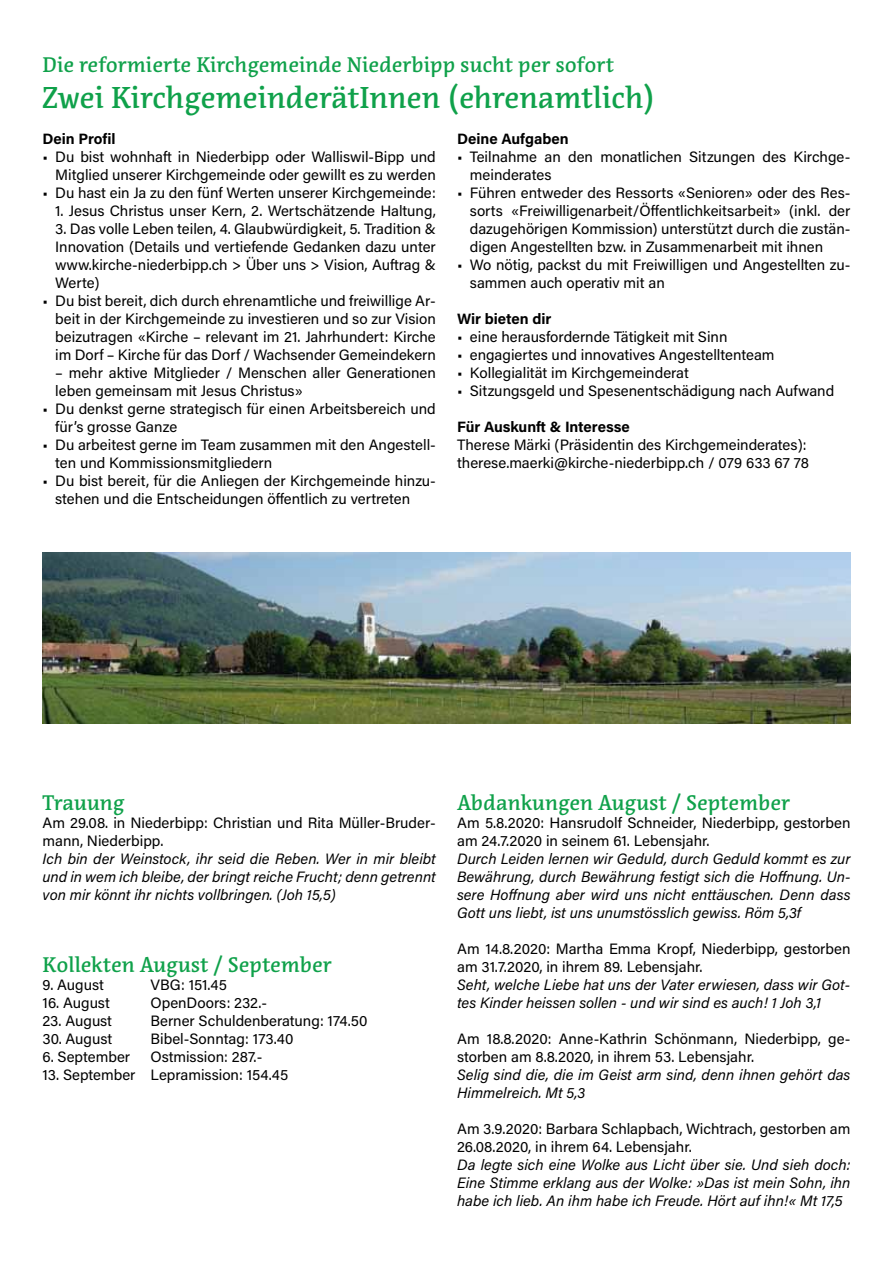
<style>
.page{position:relative;width:893px;height:1263px;background:#fff}
.page>*{position:absolute;margin:0;border:0;box-sizing:border-box;transform-origin:0 0}
.t1{font:500 30px "Acuta";color:#0fa14a}
.t2{font:500 21px "Acuta";color:#0fa14a}
.t3{font:15px/18px "Acumin Pro";color:#000}
.t4{font:italic 15px/18px "Acumin Pro";color:#000;text-align:justify}
.t5{font:700 15px "Acumin Pro";color:#000}
</style>
<div class="page">
<img style="left:43px;top:553px;width:807px;height:171px">
<h2 class="t2" style="left:43px;top:52px;width:573px">Die reformierte Kirchgemeinde Niederbipp sucht per sofort</h2>
<h1 class="t1" style="left:43px;top:80px;width:614px">Zwei KirchgemeinderätInnen (ehrenamtlich)</h1>
<p class="t5" style="left:457px;top:128px;width:113px">Deine Aufgaben</p>
<p class="t3" style="left:470px;top:147px;width:382px;text-indent:-13px">• Teilnahme an den monatlichen Sitzungen des Kirchge&shy;meinderates</p>
<p class="t3" style="left:470px;top:183px;width:382px;text-align:justify;text-indent:-13px">• Führen entweder des Ressorts «Senioren» oder des Res&shy;sorts «Freiwilligenarbeit/Öffentlichkeitsarbeit» (inkl. der dazugehörigen Kommission) unterstützt durch die zustän&shy;digen Angestellten bzw. in Zusammenarbeit mit ihnen</p>
<p class="t3" style="left:470px;top:255px;width:382px;text-indent:-13px">• Wo nötig, packst du mit Freiwilligen und Angestellten zu&shy;sammen auch operativ mit an</p>
<p class="t5" style="left:457px;top:308px;width:96px">Wir bieten dir</p>
<p class="t3" style="left:457px;top:327px;width:272px">• eine herausfordernde Tätigkeit mit Sinn</p>
<p class="t3" style="left:457px;top:345px;width:319px">• engagiertes und innovatives Angestelltenteam</p>
<p class="t3" style="left:457px;top:363px;width:233px">• Kollegialität im Kirchgemeinderat</p>
<p class="t3" style="left:457px;top:381px;width:379px">• Sitzungsgeld und Spesenentschädigung nach Aufwand</p>
<p class="t5" style="left:457px;top:416px;width:174px">Für Auskunft &amp; Interesse</p>
<p class="t3" style="left:457px;top:435px;width:354px">Therese Märki (Präsidentin des Kirchgemeinderates): therese.maerki@kirche-niederbipp.ch / 079 633 67 78</p>
<p class="t5" style="left:43px;top:128px;width:75px">Dein Profil</p>
<p class="t3" style="left:43px;top:147px;width:395px;text-align:right">• Du bist wohnhaft in Niederbipp oder Walliswil-Bipp und<br>Mitglied unserer Kirchgemeinde oder gewillt es zu werden</p>
<p class="t3" style="left:43px;top:183px;width:395px">• Du hast ein Ja zu den fünf Werten unserer Kirchgemeinde:</p>
<p class="t3" style="left:55px;top:201px;width:382px">1. Jesus Christus unser Kern, 2. Wertschätzende Haltung,</p>
<p class="t3" style="left:55px;top:219px;width:382px;text-align:justify">3. Das volle Leben teilen, 4. Glaubwürdigkeit, 5. Tradition &amp; Innovation (Details und vertiefende Gedanken dazu unter www.kirche-niederbipp.ch &gt; Über uns &gt; Vision, Auftrag &amp; Werte)</p>
<p class="t3" style="left:55px;top:291px;width:382px;text-align:justify;text-indent:-13px">• Du bist bereit, dich durch ehrenamtliche und freiwillige Ar&shy;beit in der Kirchgemeinde zu investieren und so zur Vision beizutragen «Kirche – relevant im 21. Jahrhundert: Kirche im Dorf – Kirche für das Dorf / Wachsender Gemeindekern</p>
<p class="t3" style="left:55px;top:363px;width:382px">– mehr aktive Mitglieder / Menschen aller Generationen leben gemeinsam mit Jesus Christus»</p>
<p class="t3" style="left:55px;top:399px;width:382px;text-indent:-13px">• Du denkst gerne strategisch für einen Arbeitsbereich und für’s grosse Ganze</p>
<p class="t3" style="left:55px;top:435px;width:382px;text-indent:-13px">• Du arbeitest gerne im Team zusammen mit den Angestell&shy;ten und Kommissionsmitgliedern</p>
<p class="t3" style="left:55px;top:471px;width:382px;text-indent:-13px">• Du bist bereit, für die Anliegen der Kirchgemeinde hinzu&shy;stehen und die Entscheidungen öffentlich zu vertreten</p>
<h2 class="t2" style="left:43px;top:790px;width:84px">Trauung</h2>
<p class="t3" style="left:43px;top:813px;width:395px">Am 29.08. in Niederbipp: Christian und Rita Müller-Bruder&shy;mann, Niederbipp.</p>
<p class="t4" style="left:43px;top:849px;width:395px">Ich bin der Weinstock, ihr seid die Reben. Wer in mir bleibt und in wem ich bleibe, der bringt reiche Frucht; denn getrennt von mir könnt ihr nichts vollbringen. (Joh 15,5)</p>
<h2 class="t2" style="left:43px;top:952px;width:291px">Kollekten August / September</h2>
<p class="t3" style="left:43px;top:975px;width:63px">9. August</p>
<p class="t3" style="left:151px;top:975px;width:78px">VBG: 151.45</p>
<p class="t3" style="left:43px;top:993px;width:69px">16. August</p>
<p class="t3" style="left:151px;top:993px;width:118px">OpenDoors: 232.-</p>
<p class="t3" style="left:43px;top:1011px;width:71px">23. August</p>
<p class="t3" style="left:151px;top:1011px;width:219px">Berner Schuldenberatung: 174.50</p>
<p class="t3" style="left:43px;top:1029px;width:71px">30. August</p>
<p class="t3" style="left:151px;top:1029px;width:144px">Bibel-Sonntag: 173.40</p>
<p class="t3" style="left:43px;top:1047px;width:89px">6. September</p>
<p class="t3" style="left:151px;top:1047px;width:113px">Ostmission: 287.-</p>
<p class="t3" style="left:43px;top:1065px;width:247px">13. September Lepramission: 154.45</p>
<h2 class="t2" style="left:457px;top:790px;width:334px">Abdankungen August / September</h2>
<p class="t3" style="left:457px;top:813px;width:395px">Am 5.8.2020: Hansrudolf Schneider, Niederbipp, gestorben am 24.7.2020 in seinem 61. Lebensjahr.</p>
<p class="t4" style="left:457px;top:849px;width:395px">Durch Leiden lernen wir Geduld, durch Geduld kommt es zur Bewährung, durch Bewährung festigt sich die Hoffnung. Un&shy;sere Hoffnung aber wird uns nicht enttäuschen. Denn dass Gott uns liebt, ist uns unumstösslich gewiss. Röm 5,3f</p>
<p class="t3" style="left:457px;top:939px;width:395px">Am 14.8.2020: Martha Emma Kropf, Niederbipp, gestorben am 31.7.2020, in ihrem 89. Lebensjahr.</p>
<p class="t4" style="left:457px;top:975px;width:395px">Seht, welche Liebe hat uns der Vater erwiesen, dass wir Got&shy;tes Kinder heissen sollen - und wir sind es auch! 1 Joh 3,1</p>
<p class="t3" style="left:457px;top:1029px;width:395px">Am 18.8.2020: Anne-Kathrin Schönmann, Niederbipp, ge&shy;storben am 8.8.2020, in ihrem 53. Lebensjahr.</p>
<p class="t4" style="left:457px;top:1065px;width:395px">Selig sind die, die im Geist arm sind, denn ihnen gehört das<br>Himmelreich. Mt 5,3</p>
<p class="t3" style="left:457px;top:1119px;width:395px">Am 3.9.2020: Barbara Schlapbach, Wichtrach, gestorben am<br>26.08.2020, in ihrem 64. Lebensjahr.</p>
<p class="t4" style="left:457px;top:1155px;width:395px">Da legte sich eine Wolke aus Licht über sie. Und sieh doch:<br>Eine Stimme erklang aus der Wolke: »Das ist mein Sohn, ihn habe ich lieb. An ihm habe ich Freude. Hört auf ihn!« Mt 17,5</p>
</div>
